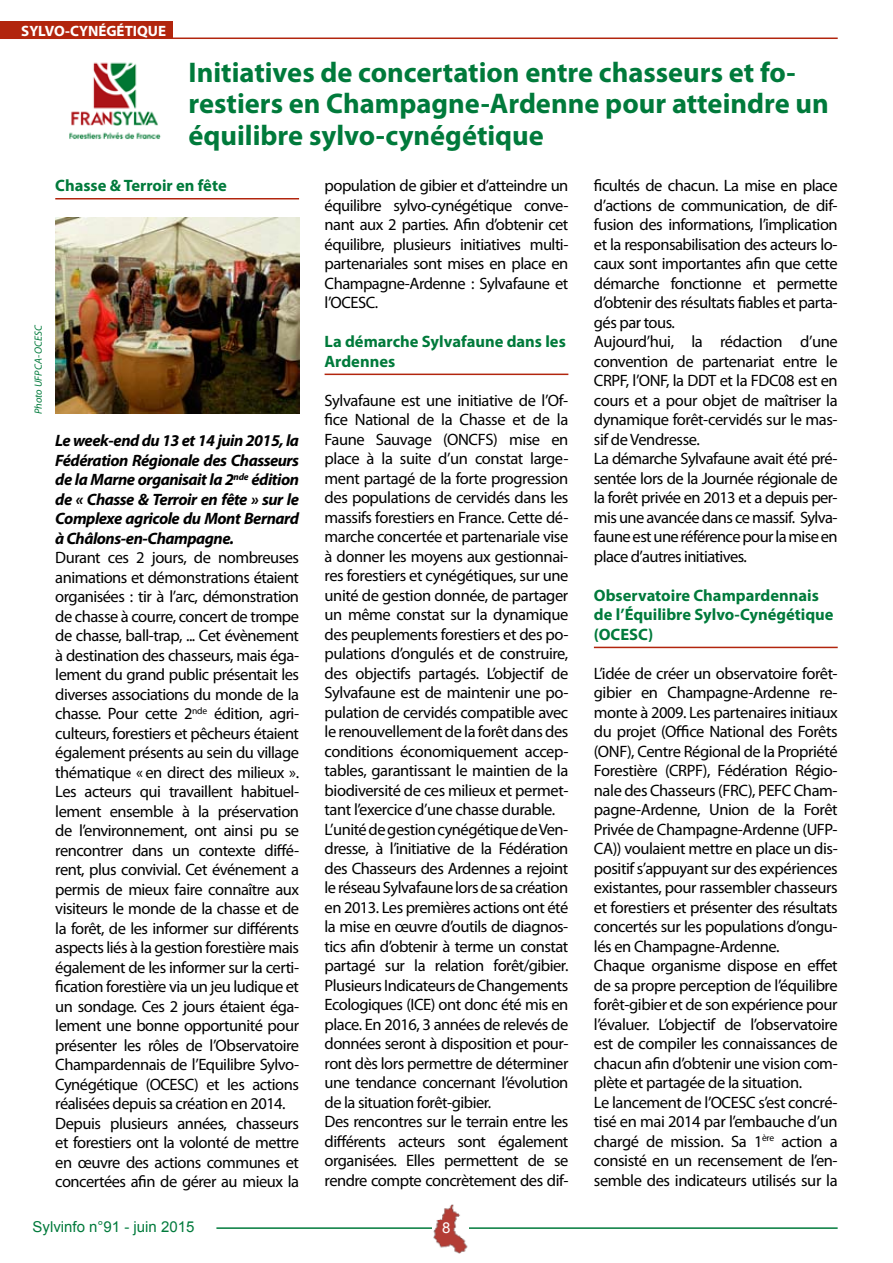
<style>
.page{position:relative;width:893px;height:1263px;background:#fff}
.page>*{position:absolute;margin:0;border:0;box-sizing:border-box;transform-origin:0 0}
.t1{font:700 28.5px/31.5px "Myriad Pro";color:#007a3b}
.t2{font:16.5px/19.5px "Myriad Pro";letter-spacing:-.03em;color:#000}
.t3{font:italic 700 16.5px/19.5px "Myriad Pro";letter-spacing:-.03em;color:#000;text-align:justify}
.t4{font:700 16.5px/19.5px "Myriad Pro";color:#007a3b}
.t5{font:15px "Arial";color:#007a3b}
.t6{font:700 15px "Myriad Pro";color:#fff}
.t7{font:15px "Arial";color:#fff}
.t8{font:italic 10.5px "Myriad Pro";color:#007a3b}
</style>
<div class="page">
<hr style="left:216px;top:1227px;width:622px;height:2px;background:#007a3b">
<img style="left:433px;top:1204px;width:35px;height:50px">
<hr style="left:0;top:38px;width:838px;height:1px;background:#b2250d">
<div style="left:0;top:22px;width:173px;height:16px;background:#b2250d"></div>
<hr style="left:55px;top:198px;width:244px;height:1px;background:#b2250d">
<hr style="left:325px;top:374px;width:243px;height:1px;background:#b2250d">
<hr style="left:594px;top:647px;width:244px;height:1px;background:#b2250d">
<img style="left:69px;top:62px;width:92px;height:77px">
<img style="left:55px;top:218px;width:244px;height:196px">
<p class="t6" style="left:21px;top:21px;width:146px">SYLVO-CYNÉGÉTIQUE</p>
<p class="t8" style="left:32px;top:414px;width:91px;rotate:-90deg">Photo UFPCA-OCESC</p>
<h1 class="t1" style="left:189px;top:56px;width:642px">Initiatives de concertation entre chasseurs et fo&shy;restiers en Champagne-Ardenne pour atteindre un équilibre sylvo-cynégétique</h1>
<p class="t4" style="left:55px;top:175px;width:173px">Chasse &amp; Terroir en fête</p>
<p class="t2" style="left:594px;top:175px;width:245px">ficultés de chacun. La mise en place d’actions de communication, de dif&shy;fusion des informations, l’implication et la responsabilisation des acteurs lo&shy;caux sont importantes afin que cette démarche fonctionne et permette d’obtenir des résultats fiables et parta&shy;gés par tous.<br>Aujourd’hui, la rédaction d’une convention de partenariat entre le CRPF, l’ONF, la DDT et la FDC08 est en cours et a pour objet de maîtriser la dynamique forêt-cervidés sur le mas&shy;sif de Vendresse.<br>La démarche Sylvafaune avait été pré&shy;sentée lors de la Journée régionale de la forêt privée en 2013 et a depuis per&shy;mis une avancée dans ce massif. Sylva&shy;faune est une référence pour la mise en place d’autres initiatives.</p>
<p class="t4" style="left:594px;top:585px;width:241px">Observatoire Champardennais de l’Équilibre Sylvo-Cynégétique (OCESC)</p>
<p class="t2" style="left:594px;top:663px;width:245px">L’idée de créer un observatoire forêt&shy;gibier en Champagne-Ardenne re&shy;monte à 2009. Les partenaires initiaux du projet (Office National des Forêts (ONF), Centre Régional de la Propriété Forestière (CRPF), Fédération Régio&shy;nale des Chasseurs (FRC), PEFC Cham&shy;pagne-Ardenne, Union de la Forêt Privée de Champagne-Ardenne (UFP-CA)) voulaient mettre en place un dis&shy;positif s’appuyant sur des expériences existantes, pour rassembler chasseurs et forestiers et présenter des résultats concertés sur les populations d’ongu&shy;lés en Champagne-Ardenne.<br>Chaque organisme dispose en effet de sa propre perception de l’équilibre forêt-gibier et de son expérience pour l’évaluer. L’objectif de l’observatoire est de compiler les connaissances de chacun afin d’obtenir une vision com&shy;plète et partagée de la situation.<br>Le lancement de l’OCESC s’est concré&shy;tisé en mai 2014 par l’embauche d’un chargé de mission. Sa 1<sup>ère</sup> action a consisté en un recensement de l’en&shy;semble des indicateurs utilisés sur la</p>
<p class="t2" style="left:325px;top:175px;width:245px;text-align:justify">population de gibier et d’atteindre un équilibre sylvo-cynégétique conve&shy;nant aux 2 parties. Afin d’obtenir cet équilibre, plusieurs initiatives multi&shy;partenariales sont mises en place en Champagne-Ardenne : Sylvafaune et l’OCESC.</p>
<p class="t4" style="left:325px;top:331px;width:243px">La démarche Sylvafaune dans les<br>Ardennes</p>
<p class="t2" style="left:325px;top:390px;width:245px">Sylvafaune est une initiative de l’Of&shy;fice National de la Chasse et de la Faune Sauvage (ONCFS) mise en place à la suite d’un constat large&shy;ment partagé de la forte progression des populations de cervidés dans les massifs forestiers en France. Cette dé&shy;marche concertée et partenariale vise à donner les moyens aux gestionnai&shy;res forestiers et cynégétiques, sur une unité de gestion donnée, de partager un même constat sur la dynamique des peuplements forestiers et des po&shy;pulations d’ongulés et de construire, des objectifs partagés. L’objectif de Sylvafaune est de maintenir une po&shy;pulation de cervidés compatible avec le renouvellement de la forêt dans des conditions économiquement accep&shy;tables, garantissant le maintien de la biodiversité de ces milieux et permet&shy;tant l’exercice d’une chasse durable.<br>L’unité de gestion cynégétique de Ven&shy;dresse, à l’initiative de la Fédération des Chasseurs des Ardennes a rejoint le réseau Sylvafaune lors de sa création en 2013. Les premières actions ont été la mise en œuvre d’outils de diagnos&shy;tics afin d’obtenir à terme un constat partagé sur la relation forêt/gibier.<br>Plusieurs Indicateurs de Changements Ecologiques (ICE) ont donc été mis en place. En 2016, 3 années de relevés de données seront à disposition et pour&shy;ront dès lors permettre de déterminer une tendance concernant l’évolution de la situation forêt-gibier.<br>Des rencontres sur le terrain entre les différents acteurs sont également organisées. Elles permettent de se rendre compte concrètement des dif-</p>
<p class="t3" style="left:55px;top:430px;width:245px">Le week-end du 13 et 14 juin 2015, la Fédération Régionale des Chasseurs de la Marne organisait la 2<sup>nde</sup> édition de « Chasse &amp; Terroir en fête » sur le Complexe agricole du Mont Bernard à Châlons-en-Champagne.</p>
<p class="t2" style="left:55px;top:548px;width:245px">Durant ces 2 jours, de nombreuses animations et démonstrations étaient organisées : tir à l’arc, démonstration de chasse à courre, concert de trompe de chasse, ball-trap, ... Cet évènement à destination des chasseurs, mais éga&shy;lement du grand public présentait les diverses associations du monde de la chasse. Pour cette 2<sup>nde</sup> édition, agri&shy;culteurs, forestiers et pêcheurs étaient également présents au sein du village thématique « en direct des milieux ».<br>Les acteurs qui travaillent habituel&shy;lement ensemble à la préservation de l’environnement, ont ainsi pu se rencontrer dans un contexte diffé&shy;rent, plus convivial. Cet événement a permis de mieux faire connaître aux visiteurs le monde de la chasse et de la forêt, de les informer sur différents aspects liés à la gestion forestière mais également de les informer sur la certi&shy;fication forestière via un jeu ludique et un sondage. Ces 2 jours étaient éga&shy;lement une bonne opportunité pour présenter les rôles de l’Observatoire Champardennais de l’Equilibre Sylvo-Cynégétique (OCESC) et les actions réalisées depuis sa création en 2014.<br>Depuis plusieurs années, chasseurs et forestiers ont la volonté de mettre en œuvre des actions communes et concertées afin de gérer au mieux la</p>
<p class="t5" style="left:33px;top:1217px;width:163px">Sylvinfo n°91 - juin 2015</p>
<p class="t7" style="left:442px;top:1217px;width:10px">8</p>
</div>
